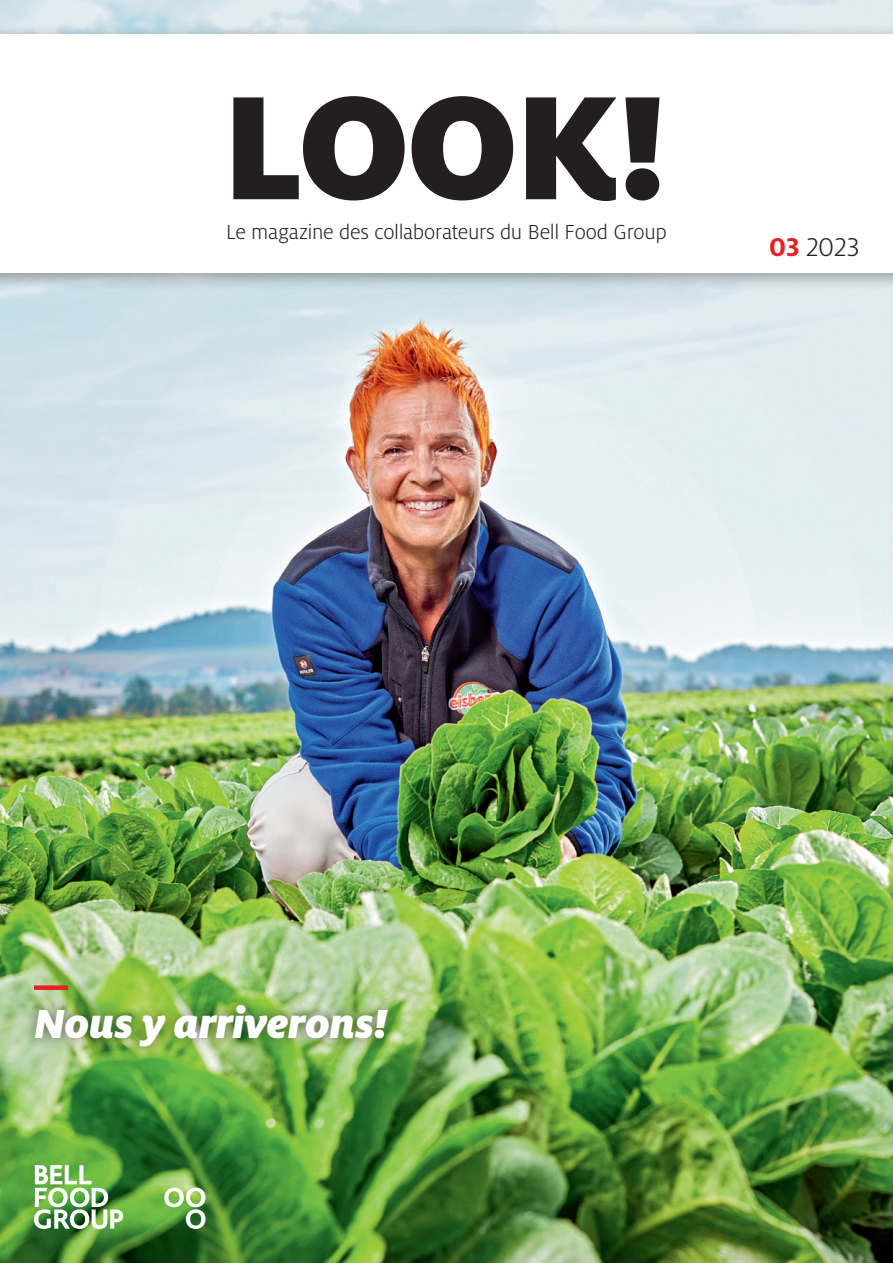
<style>
.page{position:relative;width:893px;height:1263px;background:#fff}
.page>*{position:absolute;margin:0;border:0;box-sizing:border-box;transform-origin:0 0}
.t1{font:italic 900 45px "Milo Pro";letter-spacing:-.005em;color:#fff}
.t2{font:300 28.5px "Milo Pro";color:#231f20}
.t3{font:300 22.5px "Milo Pro";letter-spacing:-.015em;color:#231f20}
.s1{font-weight:700;color:#ee1d23}
</style>
<div class="page">
<img style="left:0;top:290px;width:893px;height:973px">
<div style="left:0;top:24px;width:893px;height:266px;background:#231f20;opacity:.4"></div>
<div style="left:0;top:34px;width:893px;height:238px;background:#fff"></div>
<svg style="left:233px;top:96px;width:427px;height:105px"></svg>
<svg style="left:164px;top:1187px;width:41px;height:42px"></svg>
<svg style="left:34px;top:1165px;width:89px;height:64px"></svg>
<div style="left:22px;top:992px;width:379px;height:68px;background:#231f20;opacity:.6"></div>
<div style="left:34px;top:985px;width:34px;height:5px;background:#ee1d23"></div>
<p class="t3" style="left:226px;top:220px;width:442px">Le magazine des collaborateurs du Bell Food Group</p>
<p class="t2" style="left:769px;top:232px;width:91px"><span class="s1">03</span> 2023</p>
<h1 class="t1" style="left:34px;top:997px;width:354px">Nous y arriverons!</h1>
</div>
